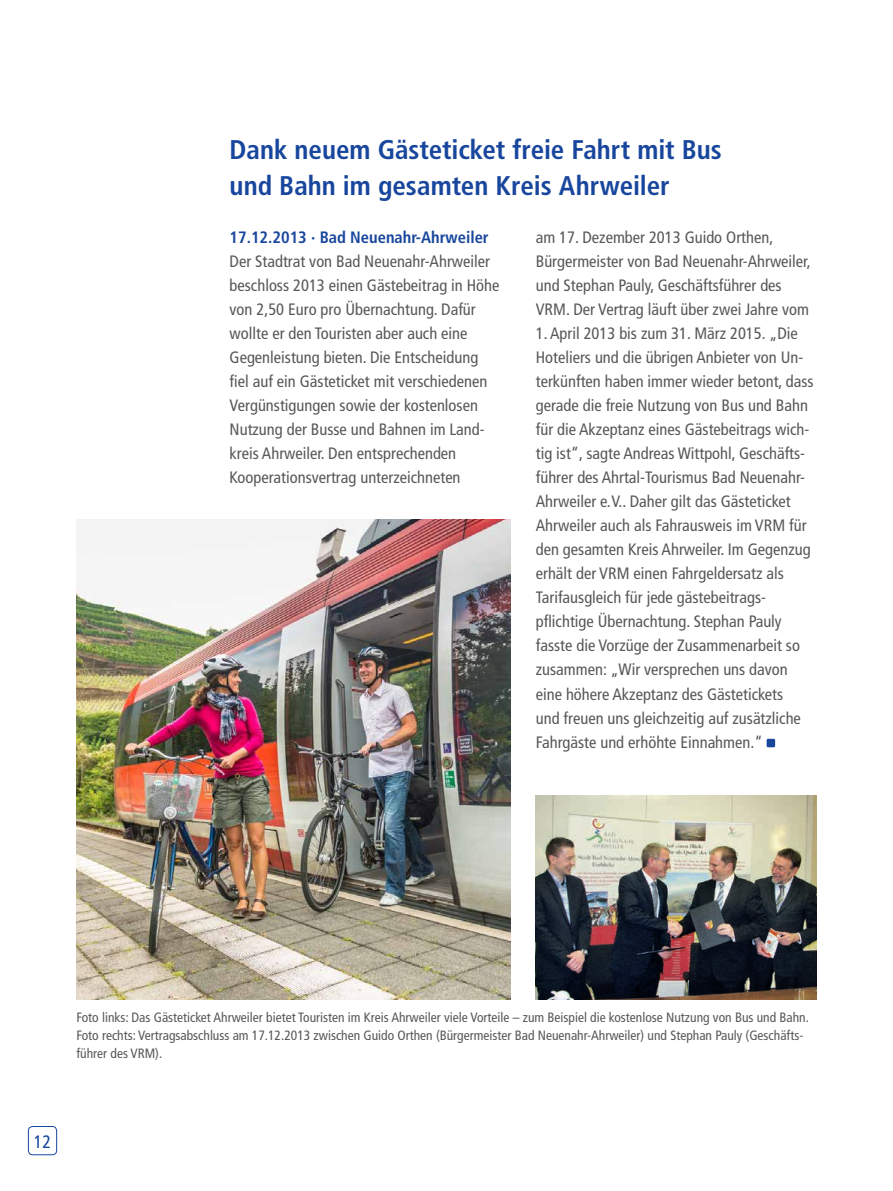
<style>
.page{position:relative;width:893px;height:1191px;background:#fff}
.page>*{position:absolute;margin:0;border:0;box-sizing:border-box;transform-origin:0 0}
.t1{font:700 condensed 27px/36px "Frutiger";color:#18469d}
.t2{font:condensed 18px "Frutiger";color:#18469d}
.t3{font:condensed 16.5px/24px "Frutiger";color:#57585a}
.t4{font:700 condensed 16.5px "Frutiger";color:#18469d}
.t5{font:condensed 13.5px/18px "Frutiger";color:#57585a}
</style>
<div class="page">
<img style="left:77px;top:519px;width:433px;height:480px">
<img style="left:536px;top:795px;width:280px;height:204px">
<div style="left:28px;top:1126px;width:29px;height:29px;border:1px solid #18469d;border-radius:4px"></div>
<div style="left:767px;top:739px;width:8px;height:8px;background:#18469d;border-radius:2px"></div>
<h1 class="t1" style="left:230px;top:132px;width:494px">Dank neuem Gästeticket freie Fahrt mit Bus und Bahn im gesamten Kreis Ahrweiler</h1>
<p class="t4" style="left:230px;top:228px;width:261px">17.12.2013 · Bad Neuenahr-Ahrweiler</p>
<p class="t3" style="left:230px;top:249px;width:271px">Der Stadtrat von Bad Neuenahr-Ahrweiler beschloss 2013 einen Gästebeitrag in Höhe von 2,50 Euro pro Übernachtung. Dafür wollte er den Touristen aber auch eine Gegenleistung bieten. Die Entscheidung fiel auf ein Gästeticket mit verschiedenen Vergünstigungen sowie der kostenlosen Nutzung der Busse und Bahnen im Land&shy;kreis Ahrweiler. Den entsprechenden Kooperationsvertrag unterzeichneten</p>
<p class="t3" style="left:536px;top:226px;width:276px">am 17. Dezember 2013 Guido Orthen, Bürgermeister von Bad Neuenahr-Ahrweiler, und Stephan Pauly, Geschäftsführer des VRM. Der Vertrag läuft über zwei Jahre vom</p>
<p class="t3" style="left:536px;top:322px;width:279px">1. April 2013 bis zum 31. März 2015. „Die Hoteliers und die übrigen Anbieter von Un&shy;terkünften haben immer wieder betont, dass gerade die freie Nutzung von Bus und Bahn für die Akzeptanz eines Gästebeitrags wich&shy;tig ist“, sagte Andreas Wittpohl, Geschäfts&shy;führer des Ahrtal-Tourismus Bad Neuenahr-Ahrweiler e.V.. Daher gilt das Gästeticket Ahrweiler auch als Fahrausweis im VRM für den gesamten Kreis Ahrweiler. Im Gegenzug erhält der VRM einen Fahrgeldersatz als Tarifausgleich für jede gästebeitrags&shy;pflichtige Übernachtung. Stephan Pauly fasste die Vorzüge der Zusammenarbeit so zusammen: „Wir versprechen uns davon eine höhere Akzeptanz des Gästetickets<br>und freuen uns gleichzeitig auf zusätzliche Fahrgäste und erhöhte Einnahmen.“</p>
<p class="t5" style="left:77px;top:1008px;width:734px">Foto links: Das Gästeticket Ahrweiler bietet Touristen im Kreis Ahrweiler viele Vorteile – zum Beispiel die kostenlose Nutzung von Bus und Bahn.<br>Foto rechts: Vertragsabschluss am 17.12.2013 zwischen Guido Orthen (Bürgermeister Bad Neuenahr-Ahrweiler) und Stephan Pauly (Geschäfts&shy;führer des VRM).</p>
<p class="t2" style="left:34px;top:1130px;width:19px">12</p>
</div>
